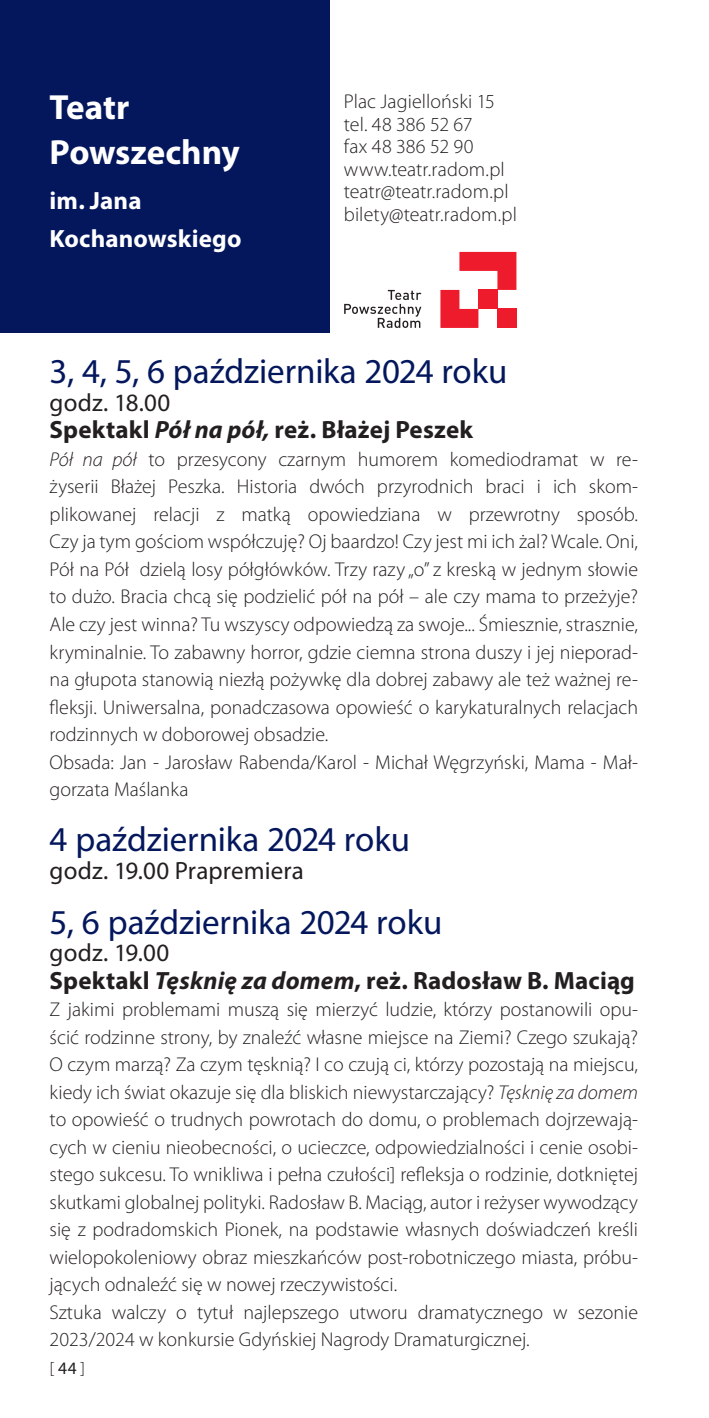
<style>
.page{position:relative;width:709px;height:1418px;background:#fff}
.page>*{position:absolute;margin:0;border:0;box-sizing:border-box;transform-origin:0 0}
.t1{font:35px "Myriad Pro";letter-spacing:-.005em;color:#04175c}
.t2{font:700 35px/45px "Myriad Pro";letter-spacing:-.005em;color:#fff}
.t3{font:700 25px/27.5px "Myriad Pro";letter-spacing:.01em;color:#231f20}
.t4{font:25px "Myriad Pro";letter-spacing:.005em;color:#231f20}
.t5{font:700 25px/37.5px "Myriad Pro";letter-spacing:.005em;color:#fff}
.t6{font:300 20px/27.5px "Myriad Pro";color:#231f20}
.t7{font:300 17.5px "Myriad Pro";color:#231f20}
.s1{font-weight:400}
.s2{font-style:italic}
</style>
<div class="page">
<div style="left:0;top:0;width:330px;height:332px;background:#04175c"></div>
<svg style="left:344px;top:290px;width:77px;height:38px"></svg>
<svg style="left:440px;top:252px;width:76px;height:76px"></svg>
<h1 class="t2" style="left:50px;top:84px;width:191px">Teatr<br>Powszechny</h1>
<p class="t5" style="left:50px;top:181px;width:193px">im. Jana<br>Kochanowskiego</p>
<p class="t6" style="left:344px;top:90px;width:175px;line-height:22.5px">Plac Jagielloński 15 tel. 48 386 52 67<br>fax 48 386 52 90 www.teatr.radom.pl teatr@teatr.radom.pl bilety@teatr.radom.pl</p>
<h1 class="t1" style="left:50px;top:350px;width:459px">3, 4, 5, 6 października 2024 roku</h1>
<p class="t3" style="left:50px;top:388px;width:425px"><span class="s1">godz. 18.00<br></span>Spektakl <span class="s2">Pół na pół,</span> reż. Błażej Peszek</p>
<p class="t6" style="left:50px;top:445px;width:590px"><span class="s2">Pół na pół</span> to przesycony czarnym humorem komediodramat w re&shy;żyserii Błażej Peszka. Historia dwóch przyrodnich braci i ich skom&shy;plikowanej relacji z matką opowiedziana w przewrotny sposób.<br>Czy ja tym gościom współczuję? Oj baardzo! Czy jest mi ich żal? Wcale. Oni, Pół na Pół dzielą losy półgłówków. Trzy razy „o” z kreską w jednym słowie to dużo. Bracia chcą się podzielić pół na pół – ale czy mama to przeżyje?<br>Ale czy jest winna? Tu wszyscy odpowiedzą za swoje... Śmiesznie, strasznie, kryminalnie. To zabawny horror, gdzie ciemna strona duszy i jej nieporad&shy;na głupota stanowią niezłą pożywkę dla dobrej zabawy ale też ważnej re&shy;fleksji. Uniwersalna, ponadczasowa opowieść o karykaturalnych relacjach rodzinnych w doborowej obsadzie.<br>Obsada: Jan - Jarosław Rabenda/Karol - Michał Węgrzyński, Mama - Mał&shy;gorzata Maślanka</p>
<h1 class="t1" style="left:50px;top:817px;width:362px">4 października 2024 roku</h1>
<p class="t4" style="left:50px;top:854px;width:256px">godz. 19.00 Prapremiera</p>
<h1 class="t1" style="left:50px;top:900px;width:394px">5, 6 października 2024 roku</h1>
<p class="t3" style="left:50px;top:938px;width:587px"><span class="s1">godz. 19.00<br></span>Spektakl <span class="s2">Tęsknię za domem</span>, reż. Radosław B. Maciąg</p>
<p class="t6" style="left:50px;top:995px;width:590px">Z jakimi problemami muszą się mierzyć ludzie, którzy postanowili opu&shy;ścić rodzinne strony, by znaleźć własne miejsce na Ziemi? Czego szukają?<br>O czym marzą? Za czym tęsknią? I co czują ci, którzy pozostają na miejscu, kiedy ich świat okazuje się dla bliskich niewystarczający? <span class="s2">Tęsknię za domem </span>to opowieść o trudnych powrotach do domu, o problemach dojrzewają&shy;cych w cieniu nieobecności, o ucieczce, odpowiedzialności i cenie osobi&shy;stego sukcesu. To wnikliwa i pełna czułości] refleksja o rodzinie, dotkniętej skutkami globalnej polityki. Radosław B. Maciąg, autor i reżyser wywodzący się z podradomskich Pionek, na podstawie własnych doświadczeń kreśli wielopokoleniowy obraz mieszkańców post-robotniczego miasta, próbu&shy;jących odnaleźć się w nowej rzeczywistości.<br>Sztuka walczy o tytuł najlepszego utworu dramatycznego w sezonie 2023/2024 w konkursie Gdyńskiej Nagrody Dramaturgicznej.</p>
<p class="t7" style="left:50px;top:1357px;width:37px">[ <span class="s1">44</span> ]</p>
</div>
